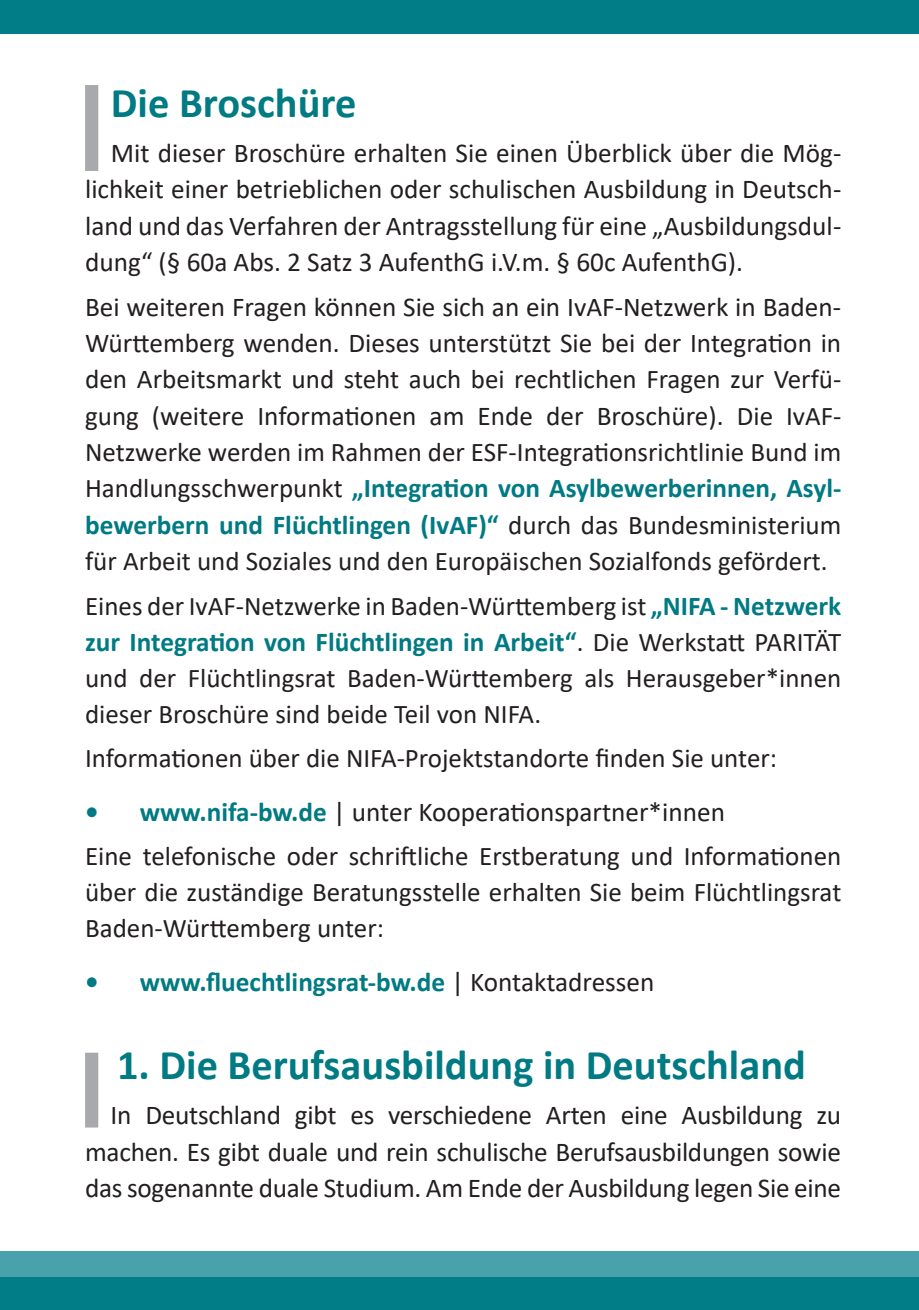
<style>
.page{position:relative;width:919px;height:1310px;background:#fff}
.page>*{position:absolute;margin:0;border:0;box-sizing:border-box;transform-origin:0 0}
.stp-text{font:700 42.3px "Calibri";color:#007a83}
.stp-text-Ü2{font:700 42.3px "Calibri";color:#007a83}
.stp-text-2{font:27.3px/36.3px "Calibri";color:#231f20;text-align:justify}
.stp-text-3{font:700 27.3px/36.3px "Calibri";color:#007a83}
.stp-text-4{font:27px/36px "Calibri";color:#231f20}
.s1{font-size:27.3px}
.s2{font-size:27px}
.s3{font-weight:400;font-size:27px;color:#231f20}
.s4{font-weight:700;font-size:27.3px;color:#007a83}
.s5{font-weight:700;color:#007a83}
.s6{font-weight:400;color:#231f20}
</style>
<div class="page">
<div style="left:0;top:0;width:918px;height:34px;background:#007d87"></div>
<div style="left:0;top:1276px;width:918px;height:34px;background:#007d87"></div>
<div style="left:0;top:1251px;width:918px;height:25px;background:#49a2ab"></div>
<div style="left:85px;top:1052px;width:13px;height:75px;background:#a8a9ad"></div>
<div style="left:85px;top:85px;width:13px;height:86px;background:#a8a9ad"></div>
<p class="stp-text-Ü2" style="left:111px;top:73px;width:247px">Die Broschüre</p>
<p class="stp-text-2" style="left:85px;top:134px;width:757px;text-indent:26px">Mit dieser Broschüre erhalten Sie einen Überblick über die Mög&shy;lichkeit einer betrieblichen oder schulischen Ausbildung in Deutsch&shy;land und das Verfahren der Antragsstellung für eine „Ausbildungsdul&shy;dung“ (§ 60a Abs. 2 Satz 3 AufenthG i.V.m. § 60c AufenthG).</p>
<p class="stp-text-2" style="left:85px;top:288px;width:757px">Bei weiteren Fragen können Sie sich an ein IvAF-Netzwerk in Baden-<br>Württemberg wenden. Dieses unterstützt Sie bei der Integration in</p>
<p class="stp-text-4" style="left:85px;top:361px;width:757px"><span class="s1">den Arbeitsmarkt u</span>nd steht auch bei rechtlichen Fragen zur Verfü-</p>
<p class="stp-text-2" style="left:85px;top:397px;width:757px"><span class="s2">gung</span> (weitere Informationen am Ende der Broschüre). <span class="s2">Die IvAF-</span></p>
<p class="stp-text-4" style="left:85px;top:433px;width:757px">Netzwerke werden im Rahmen der ESF-Integrationsrichtlinie Bund im</p>
<p class="stp-text-3" style="left:85px;top:470px;width:757px"><span class="s3">Handlungsschwerpunkt</span> „Integration von Asylbewerberinnen, Asyl&shy;bewerbern und Flüchtlingen (IvAF)“ <span class="s3">durch das Bundesministerium</span></p>
<p class="stp-text-4" style="left:85px;top:542px;width:744px">für Arbeit und Soziales und den Europäischen Sozialfonds gefördert.</p>
<p class="stp-text-4" style="left:85px;top:587px;width:757px">Eines der IvAF-Netzwerke in Baden-Württemberg ist <span class="s4">„NIFA - Netzwerk</span></p>
<p class="stp-text-3" style="left:85px;top:623px;width:757px">zur Integration von Flüchtlingen in Arbeit“<span class="s3">. Die Werkstatt PARITÄT</span></p>
<p class="stp-text-4" style="left:85px;top:659px;width:757px">und der Flüchtlingsrat Baden-Württemberg als Herausgeber*innen dieser Broschüre sind beide Teil von NIFA.</p>
<p class="stp-text-4" style="left:85px;top:740px;width:693px">Informationen über die NIFA-Projektstandorte finden Sie unter:</p>
<p class="stp-text-2" style="left:85px;top:793px;width:641px"><span class="s5">• www.nifa-bw.de</span> | unter Kooperationspartner*innen</p>
<p class="stp-text-4" style="left:85px;top:838px;width:757px;text-align:justify">Eine telefonische oder schriftliche Erstberatung und Informationen über die zuständige Beratungsstelle erhalten Sie beim Flüchtlingsrat Baden-Württemberg unter:</p>
<p class="stp-text-3" style="left:85px;top:963px;width:571px">• www.fluechtlingsrat-bw.de <span class="s6">| Kontaktadressen</span></p>
<p class="stp-text" style="left:117px;top:1035px;width:690px">1. Die Berufsausbildung in Deutschland</p>
<p class="stp-text-2" style="left:85px;top:1096px;width:757px;text-indent:26px">In Deutschland gibt es verschiedene Arten eine Ausbildung zu machen. Es gibt duale und rein schulische Berufsausbildungen sowie das sogenannte duale Studium. Am Ende der Ausbildung legen Sie eine</p>
</div>
